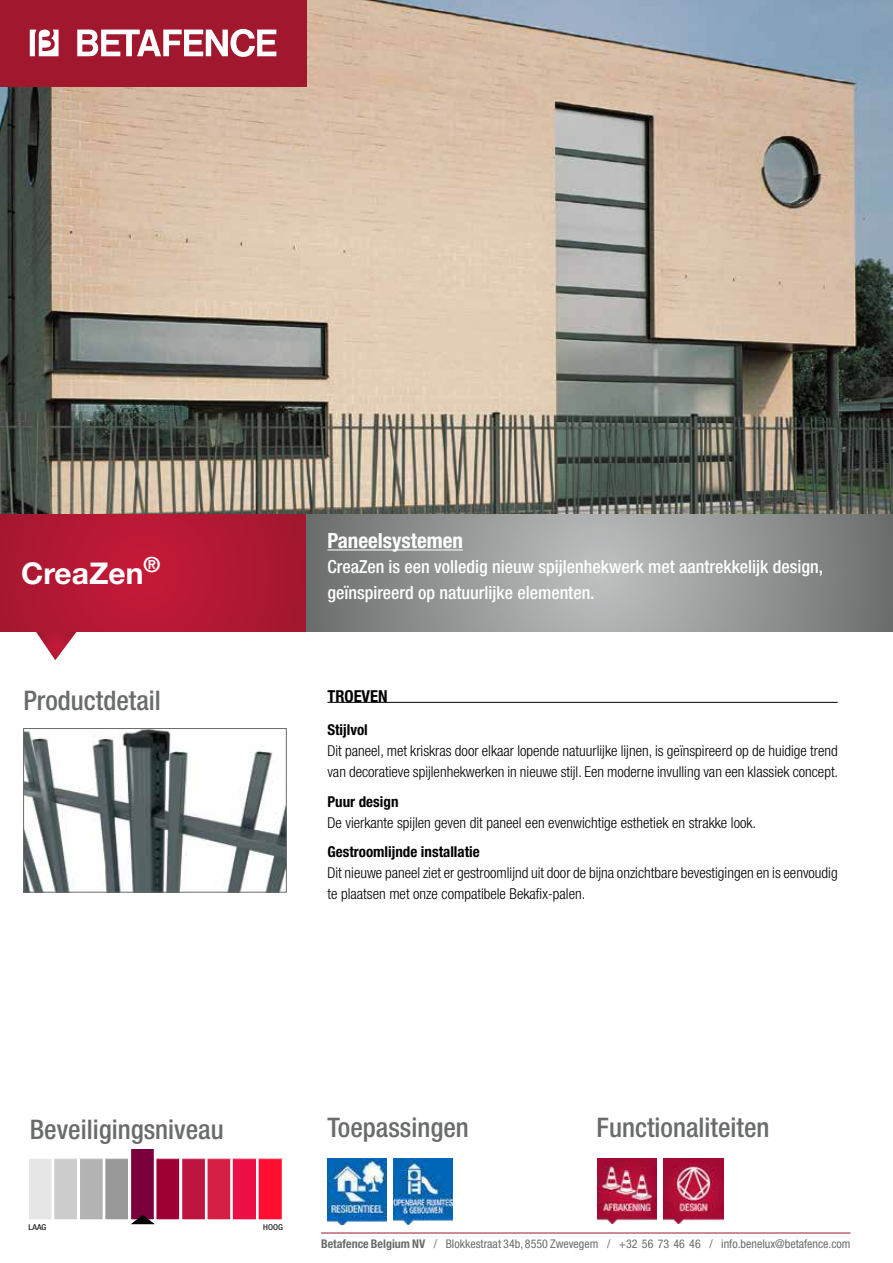
<style>
.page{position:relative;width:893px;height:1263px;background:#fff}
.page>*{position:absolute;margin:0;border:0;box-sizing:border-box;transform-origin:0 0}
.t1{font:700 30px "Helvetica Neue LT Std";color:#fff}
.t2{font:500 condensed 27px "Helvetica Neue";color:#6a6c6c}
.t3{font:500 condensed 27px "Helvetica Neue LT Std";color:#6a6c6c}
.t4{font:700 condensed 21px "Helvetica Neue";color:#fff}
.t5{font:500 condensed 18px/25.5px "Helvetica Neue";color:#fff}
.t6{font:700 condensed 16.5px "Helvetica Neue LT Std";color:#000}
.t7{font:300 condensed 15px/21px "Helvetica Neue LT Std";color:#000}
.t8{font:700 condensed 15px "Helvetica Neue LT Std";color:#000}
.t9{font:condensed 12px "Helvetica Neue LT Std";color:#6a6c6c}
.t10{font:condensed 8.1px "Helvetica Neue";color:#000;scale:1.11 1}
.t11{font:condensed 7.5px "Helvetica Neue LT Std";color:#000;scale:1.53 1}
.s1{font-weight:700}
</style>
<div class="page">
<hr style="left:892px;top:1105px;width:1px;height:158px;background:#bfc0c1">
<img style="left:25px;top:730px;width:260px;height:160px">
<div style="left:23px;top:728px;width:264px;height:164px;border:1px solid #6a6c6c"></div>
<img style="left:327px;top:1159px;width:60px;height:66px">
<svg style="left:30px;top:1159px;width:22px;height:60px"></svg>
<div style="left:54px;top:1159px;width:24px;height:61px;background:#ccc"></div>
<div style="left:53px;top:1158px;width:25px;height:62px;border:1px solid #fff"></div>
<div style="left:79px;top:1159px;width:24px;height:61px;background:#b3b3b3"></div>
<div style="left:79px;top:1158px;width:24px;height:62px;border:1px solid #fff"></div>
<div style="left:105px;top:1159px;width:24px;height:61px;background:#999"></div>
<div style="left:105px;top:1158px;width:24px;height:62px;border:1px solid #fff"></div>
<div style="left:156px;top:1159px;width:24px;height:61px;background:#9e0036"></div>
<div style="left:156px;top:1158px;width:24px;height:62px;border:1px solid #fff"></div>
<div style="left:207px;top:1159px;width:24px;height:61px;background:#d61f45"></div>
<div style="left:207px;top:1158px;width:24px;height:62px;border:1px solid #fff"></div>
<div style="left:182px;top:1159px;width:23px;height:61px;background:#bd1540"></div>
<div style="left:181px;top:1158px;width:25px;height:62px;border:1px solid #fff"></div>
<div style="left:232px;top:1159px;width:25px;height:61px;background:#ed0e45"></div>
<div style="left:232px;top:1158px;width:25px;height:62px;border:1px solid #fff"></div>
<div style="left:258px;top:1159px;width:24px;height:61px;background:#ff0e2f"></div>
<div style="left:258px;top:1158px;width:25px;height:62px;border:1px solid #fff"></div>
<svg style="left:131px;top:1149px;width:24px;height:75px;background:#7b1145"></svg>
<img style="left:597px;top:1158px;width:60px;height:65px">
<img style="left:663px;top:1158px;width:60px;height:65px">
<img style="left:393px;top:1159px;width:60px;height:65px">
<img style="left:0;top:0;width:893px;height:514px">
<svg style="left:35px;top:631px;width:43px;height:29px"></svg>
<svg style="left:0;top:514px;width:306px;height:117px;background:#b21832"></svg>
<svg style="left:306px;top:514px;width:587px;height:117px;background:#949596"></svg>
<hr style="left:327px;top:549px;width:136px;height:1px;background:#fff">
<hr style="left:327px;top:702px;width:511px;height:1px;background:#000">
<div style="left:0;top:0;width:306px;height:86px;background:#a1172e"></div>
<svg style="left:77px;top:29px;width:199px;height:28px"></svg>
<svg style="left:30px;top:30px;width:29px;height:27px"></svg>
<hr style="left:321px;top:1233px;width:529px;height:1px;background:#9d172f">
<h1 class="t1" style="left:21px;top:554px;width:141px">CreaZen<sup>®</sup></h1>
<h2 class="t2" style="left:23px;top:684px;width:139px">Productdetail</h2>
<h3 class="t4" style="left:327px;top:528px;width:137px">Paneelsystemen</h3>
<p class="t5" style="left:327px;top:554px;width:497px">CreaZen is een volledig nieuw spijlenhekwerk met aantrekkelijk design, geïnspireerd op natuurlijke elementen.</p>
<p class="t6" style="left:327px;top:687px;width:62px">TROEVEN</p>
<p class="t8" style="left:327px;top:721px;width:42px">Stijlvol</p>
<p class="t7" style="left:327px;top:740px;width:512px">Dit paneel, met kriskras door elkaar lopende natuurlijke lijnen, is geïnspireerd op de huidige trend van decoratieve spijlenhekwerken in nieuwe stijl. Een moderne invulling van een klassiek concept.</p>
<p class="t8" style="left:327px;top:792px;width:73px">Puur design</p>
<p class="t7" style="left:327px;top:812px;width:430px">De vierkante spijlen geven dit paneel een evenwichtige esthetiek en strakke look.</p>
<p class="t8" style="left:327px;top:843px;width:154px">Gestroomlijnde installatie</p>
<p class="t7" style="left:327px;top:862px;width:512px">Dit nieuwe paneel ziet er gestroomlijnd uit door de bijna onzichtbare bevestigingen en is eenvoudig te plaatsen met onze compatibele Bekafix-palen.</p>
<h2 class="t3" style="left:327px;top:1111px;width:143px">Toepassingen</h2>
<h2 class="t2" style="left:30px;top:1113px;width:195px">Beveiligingsniveau</h2>
<h2 class="t3" style="left:597px;top:1111px;width:174px">Functionaliteiten</h2>
<p class="t10" style="left:263px;top:1222px;width:19px">HOOG</p>
<p class="t10" style="left:29px;top:1222px;width:18px">LAAG</p>
<p class="t11" style="left:262px;top:1222px;width:15px">HIGH</p>
<p class="t11" style="left:28px;top:1223px;width:14px">LOW</p>
<p class="t9" style="left:321px;top:1237px;width:531px"><span class="s1">Betafence Belgium NV</span> / Blokkestraat 34b, 8550 Zwevegem / +32 56 73 46 46 / info.benelux@betafence.com</p>
</div>
